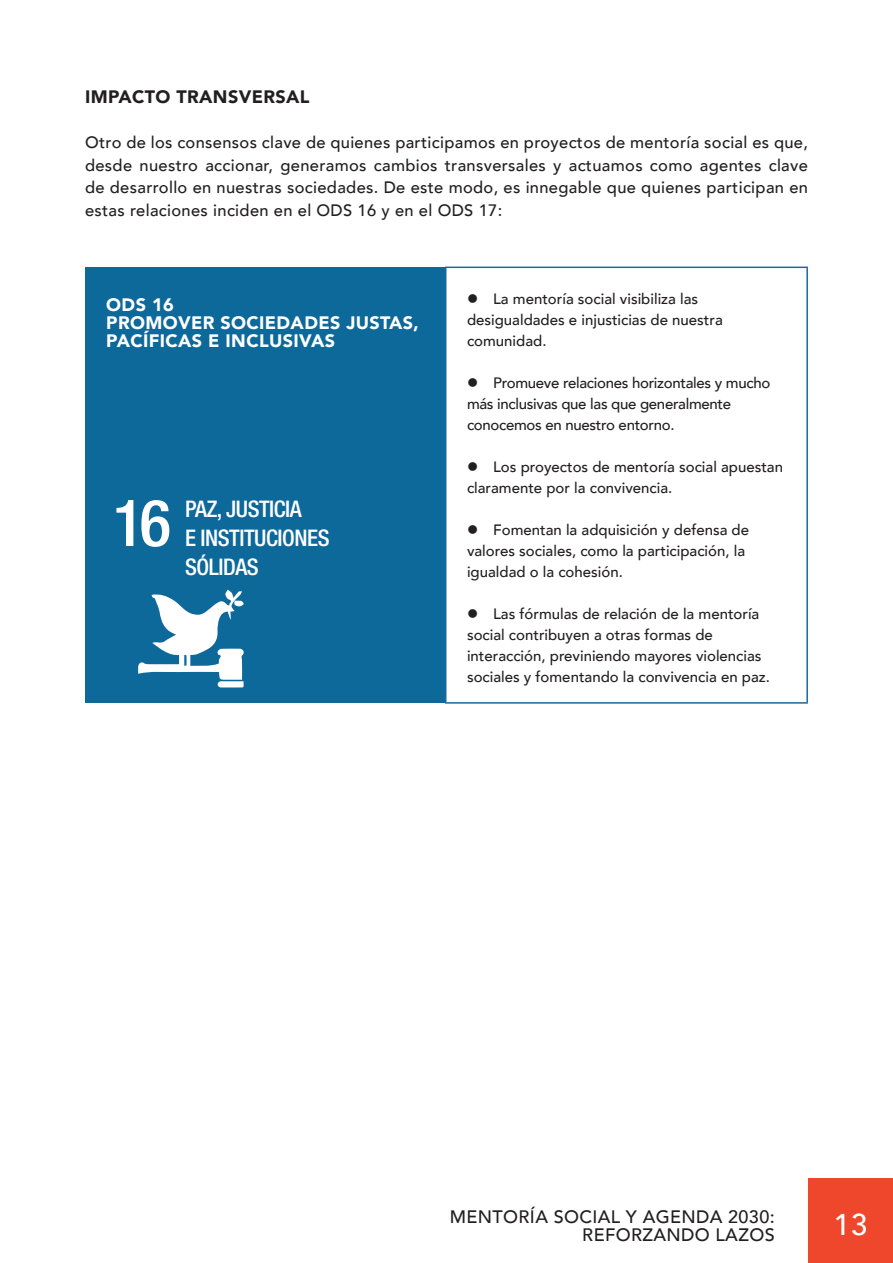
<style>
.page{position:relative;width:893px;height:1263px;background:#fff}
.page>*{position:absolute;margin:0;border:0;box-sizing:border-box;transform-origin:0 0}
.t1{font:500 condensed 64.95px "Helvetica Neue LT Std";color:#fff}
.t2{font:500 30px "Avenir";color:#fff}
.t3{font:500 condensed 22.95px "Helvetica Neue LT Std";letter-spacing:-.02em;color:#fff}
.t4{font:900 18px/18px "Avenir";letter-spacing:.02em;color:#fff}
.t5{font:500 18px/18px "Avenir";letter-spacing:.02em;color:#231f20;text-align:right}
.t6{font:900 18px "Avenir";letter-spacing:.02em;color:#231f20}
.t7{font:500 16.5px/22.5px "Avenir";letter-spacing:.02em;color:#231f20;text-align:justify}
.t8{font:500 15px/21px "Avenir";color:#231f20}
.t9{font:500 15px/21px "Avenir";letter-spacing:-.02em;color:#231f20}
</style>
<div class="page">
<div style="left:808px;top:1178px;width:85px;height:85px;background:#ef472b"></div>
<div style="left:85px;top:267px;width:361px;height:436px;background:#0e699b"></div>
<hr style="left:445px;top:267px;width:363px;height:1px;background:#176a99">
<hr style="left:445px;top:268px;width:1px;height:434px;background:#176a99">
<hr style="left:806px;top:268px;width:2px;height:434px;background:#176a99">
<hr style="left:445px;top:702px;width:363px;height:2px;background:#176a99">
<svg style="left:138px;top:590px;width:106px;height:97px"></svg>
<p class="t6" style="left:85px;top:81px;width:226px">IMPACTO TRANSVERSAL</p>
<p class="t7" style="left:85px;top:130px;width:724px">Otro de los consensos clave de quienes participamos en proyectos de mentoría social es que, desde nuestro accionar, generamos cambios transversales y actuamos como agentes clave de desarrollo en nuestras sociedades. De este modo, es innegable que quienes participan en estas relaciones inciden en el ODS 16 y en el ODS 17:</p>
<p class="t4" style="left:106px;top:295px;width:69px">ODS 16</p>
<p class="t4" style="left:106px;top:313px;width:314px">PROMOVER SOCIEDADES JUSTAS,<br>PACÍFICAS E INCLUSIVAS</p>
<p class="t1" style="left:113px;top:484px;width:60px">16</p>
<p class="t3" style="left:185px;top:495px;width:118px">PAZ, JUSTICIA</p>
<p class="t3" style="left:185px;top:524px;width:146px">E INSTITUCIONES</p>
<p class="t3" style="left:185px;top:553px;width:75px">SÓLIDAS</p>
<p class="t8" style="left:467px;top:287px;width:257px">● La mentoría social visibiliza las desigualdades e injusticias de nuestra comunidad.</p>
<p class="t9" style="left:467px;top:371px;width:305px">● Promueve relaciones horizontales y mucho más inclusivas que las que generalmente conocemos en nuestro entorno.</p>
<p class="t8" style="left:467px;top:455px;width:318px">● Los proyectos de mentoría social apuestan claramente por la convivencia.</p>
<p class="t8" style="left:467px;top:518px;width:284px">● Fomentan la adquisición y defensa de valores sociales, como la participación, la igualdad o la cohesión.</p>
<p class="t8" style="left:467px;top:602px;width:304px">● Las fórmulas de relación de la mentoría social contribuyen a otras formas de interacción, previniendo mayores violencias sociales y fomentando la convivencia en paz.</p>
<p class="t5" style="left:450px;top:1206px;width:326px">MENTORÍA SOCIAL Y AGENDA 2030:<br>REFORZANDO LAZOS</p>
<h2 class="t2" style="left:833px;top:1198px;width:35px">13</h2>
</div>
